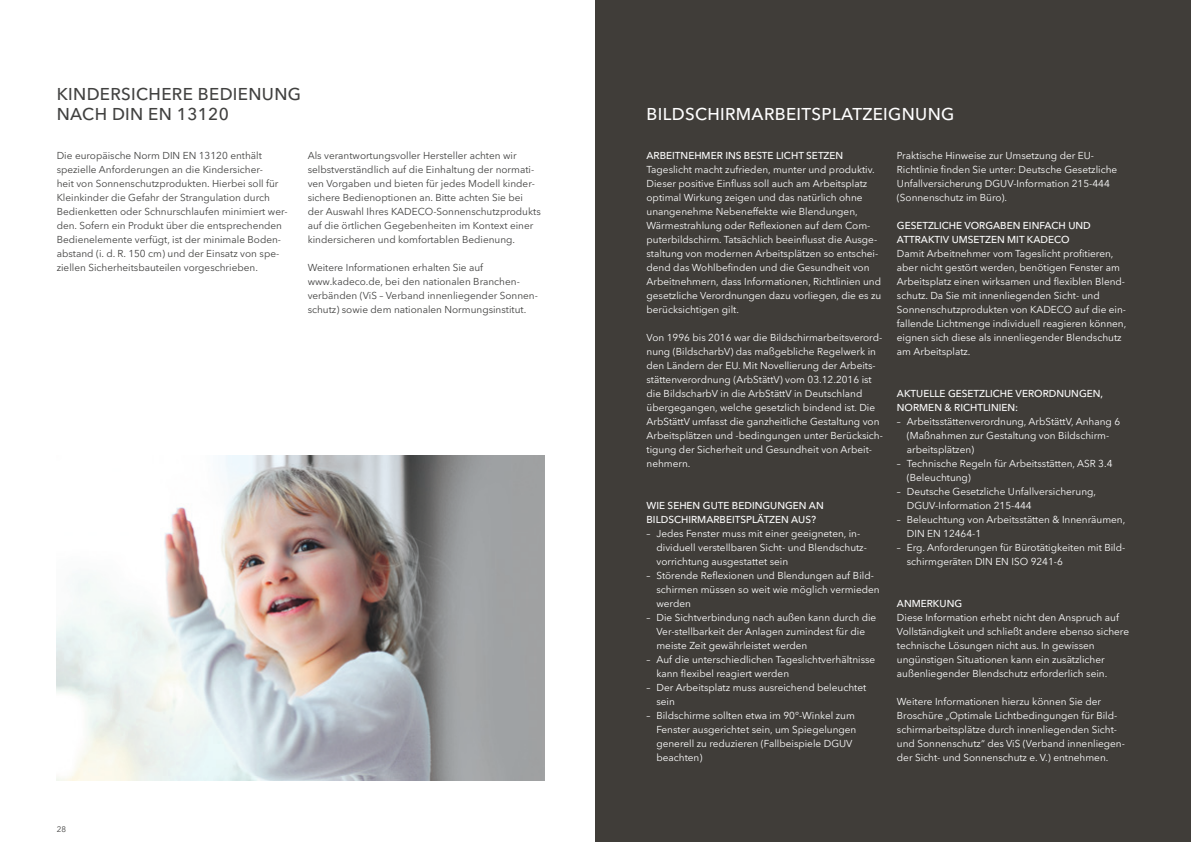
<style>
.page{position:relative;width:1191px;height:842px;background:#fff}
.page>*{position:absolute;margin:0;border:0;box-sizing:border-box;transform-origin:0 0}
.Headline_Inhaltsseit{font:500 17px/20.4px "Avenir Next LT Pro";letter-spacing:.02em;color:#414140}
.Headline_Inhaltsseit-2{font:500 17px "Avenir Next LT Pro";letter-spacing:.02em;color:#fff}
.Fließtext_weiß{font:10px/14px "Avenir Next LT Pro";color:#fff}
.Fließtext_grau{font:10px/14px "Avenir Next LT Pro";color:#414140}
.Headline_klein_Inhal{font:500 10px/14px "Avenir Next LT Pro";color:#fff}
.t1{font:8px "Avenir Next LT Pro";color:#414140}
</style>
<div class="page">
<div style="left:595px;top:0;width:596px;height:842px;background:#403d39"></div>
<img style="left:57px;top:456px;width:487px;height:324px">
<p class="Headline_Inhaltsseit" style="left:57px;top:83px;width:246px">KINDERSICHERE BEDIENUNG<br>NACH DIN EN 13120</p>
<p class="Fließtext_grau" style="left:57px;top:149px;width:232px">Die europäische Norm DIN EN 13120 enthält spezielle Anforderungen an die Kindersicher-<br>heit von Sonnenschutzprodukten. Hierbei soll für Kleinkinder die Gefahr der Strangulation durch Bedienketten oder Schnurschlaufen minimiert wer&shy;den. Sofern ein Produkt über die entsprechenden Bedienelemente verfügt, ist der minimale Boden&shy;abstand (i. d. R. 150 cm) und der Einsatz von spe&shy;ziellen Sicherheitsbauteilen vorgeschrieben.</p>
<p class="Fließtext_grau" style="left:308px;top:149px;width:235px">Als verantwortungsvoller Hersteller achten wir selbstverständlich auf die Einhaltung der normati&shy;ven Vorgaben und bieten für jedes Modell kinder&shy;sichere Bedienoptionen an. Bitte achten Sie bei der Auswahl Ihres KADECO-Sonnenschutzprodukts auf die örtlichen Gegebenheiten im Kontext einer kindersicheren und komfortablen Bedienung.</p>
<p class="Fließtext_grau" style="left:308px;top:261px;width:232px">Weitere Informationen erhalten Sie auf www.kadeco.de, bei den nationalen Branchen&shy;verbänden (ViS – Verband innenliegender Sonnen&shy;schutz) sowie dem nationalen Normungsinstitut.</p>
<p class="t1" style="left:57px;top:825px;width:11px">28</p>
<p class="Headline_Inhaltsseit-2" style="left:646px;top:104px;width:309px">BILDSCHIRMARBEITSPLATZEIGNUNG</p>
<p class="Headline_klein_Inhal" style="left:646px;top:149px;width:198px">ARBEITNEHMER INS BESTE LICHT SETZEN</p>
<p class="Fließtext_weiß" style="left:646px;top:163px;width:236px">Tageslicht macht zufrieden, munter und produktiv.<br>Dieser positive Einfluss soll auch am Arbeitsplatz optimal Wirkung zeigen und das natürlich ohne unangenehme Nebeneffekte wie Blendungen, Wärmestrahlung oder Reflexionen auf dem Com&shy;puterbildschirm. Tatsächlich beeinflusst die Ausge&shy;staltung von modernen Arbeitsplätzen so entschei&shy;dend das Wohlbefinden und die Gesundheit von Arbeitnehmern, dass Informationen, Richtlinien und gesetzliche Verordnungen dazu vorliegen, die es zu berücksichtigen gilt.</p>
<p class="Fließtext_weiß" style="left:646px;top:331px;width:238px">Von 1996 bis 2016 war die Bildschirmarbeitsverord&shy;nung (BildscharbV) das maßgebliche Regelwerk in den Ländern der EU. Mit Novellierung der Arbeits&shy;stättenverordnung (ArbStättV) vom 03.12.2016 ist die BildscharbV in die ArbStättV in Deutschland übergegangen, welche gesetzlich bindend ist. Die ArbStättV umfasst die ganzheitliche Gestaltung von Arbeitsplätzen und -bedingungen unter Berücksich&shy;tigung der Sicherheit und Gesundheit von Arbeit&shy;nehmern.</p>
<p class="Headline_klein_Inhal" style="left:646px;top:499px;width:179px">WIE SEHEN GUTE BEDINGUNGEN AN<br>BILDSCHIRMARBEITSPLÄTZEN AUS?</p>
<p class="Fließtext_weiß" style="left:656px;top:527px;width:211px;text-indent:-10px">– Jedes Fenster muss mit einer geeigneten, in&shy;dividuell verstellbaren Sicht- und Blendschutz&shy;vorrichtung ausgestattet sein</p>
<p class="Fließtext_weiß" style="left:656px;top:569px;width:225px;text-indent:-10px">– Störende Reflexionen und Blendungen auf Bild&shy;schirmen müssen so weit wie möglich vermieden werden</p>
<p class="Fließtext_weiß" style="left:656px;top:611px;width:221px;text-indent:-10px">– Die Sichtverbindung nach außen kann durch die<br>Ver-stellbarkeit der Anlagen zumindest für die meiste Zeit gewährleistet werden</p>
<p class="Fließtext_weiß" style="left:656px;top:653px;width:220px;text-indent:-10px">– Auf die unterschiedlichen Tageslichtverhältnisse kann flexibel reagiert werden</p>
<p class="Fließtext_weiß" style="left:656px;top:681px;width:211px;text-indent:-10px">– Der Arbeitsplatz muss ausreichend beleuchtet sein</p>
<p class="Fließtext_weiß" style="left:656px;top:709px;width:201px;text-indent:-10px">– Bildschirme sollten etwa im 90°-Winkel zum Fenster ausgerichtet sein, um Spiegelungen generell zu reduzieren (Fallbeispiele DGUV beachten)</p>
<p class="Fließtext_weiß" style="left:897px;top:149px;width:222px">Praktische Hinweise zur Umsetzung der EU-Richtlinie finden Sie unter: Deutsche Gesetzliche Unfallversicherung DGUV-Information 215-444 (Sonnenschutz im Büro).</p>
<p class="Headline_klein_Inhal" style="left:897px;top:219px;width:195px">GESETZLICHE VORGABEN EINFACH UND<br>ATTRAKTIV UMSETZEN MIT KADECO</p>
<p class="Fließtext_weiß" style="left:897px;top:247px;width:231px">Damit Arbeitnehmer vom Tageslicht profitieren, aber nicht gestört werden, benötigen Fenster am Arbeitsplatz einen wirksamen und flexiblen Blend&shy;schutz. Da Sie mit innenliegenden Sicht- und Sonnenschutzprodukten von KADECO auf die ein&shy;fallende Lichtmenge individuell reagieren können, eignen sich diese als innenliegender Blendschutz am Arbeitsplatz.</p>
<p class="Headline_klein_Inhal" style="left:897px;top:387px;width:208px">AKTUELLE GESETZLICHE VERORDNUNGEN,<br>NORMEN &amp; RICHTLINIEN:</p>
<p class="Fließtext_weiß" style="left:907px;top:415px;width:215px;text-indent:-10px">– Arbeitsstättenverordnung, ArbStättV, Anhang 6 (Maßnahmen zur Gestaltung von Bildschirm&shy;arbeitsplätzen)</p>
<p class="Fließtext_weiß" style="left:907px;top:457px;width:207px;text-indent:-10px">– Technische Regeln für Arbeitsstätten, ASR 3.4 (Beleuchtung)</p>
<p class="Fließtext_weiß" style="left:907px;top:485px;width:191px;text-indent:-10px">– Deutsche Gesetzliche Unfallversicherung,<br>DGUV-Information 215-444</p>
<p class="Fließtext_weiß" style="left:907px;top:513px;width:220px;text-indent:-10px">– Beleuchtung von Arbeitsstätten &amp; Innenräumen,<br>DIN EN 12464-1</p>
<p class="Fließtext_weiß" style="left:907px;top:541px;width:220px;text-indent:-10px">– Erg. Anforderungen für Bürotätigkeiten mit Bild&shy;schirmgeräten DIN EN ISO 9241-6</p>
<p class="Headline_klein_Inhal" style="left:897px;top:597px;width:67px">ANMERKUNG</p>
<p class="Fließtext_weiß" style="left:897px;top:611px;width:234px">Diese Information erhebt nicht den Anspruch auf Vollständigkeit und schließt andere ebenso sichere technische Lösungen nicht aus. In gewissen ungünstigen Situationen kann ein zusätzlicher außenliegender Blendschutz erforderlich sein.</p>
<p class="Fließtext_weiß" style="left:897px;top:695px;width:229px">Weitere Informationen hierzu können Sie der Broschüre „Optimale Lichtbedingungen für Bild&shy;schirmarbeitsplätze durch innenliegenden Sicht&shy;und Sonnenschutz“ des ViS (Verband innenliegen&shy;der Sicht- und Sonnenschutz e. V.) entnehmen.</p>
</div>
